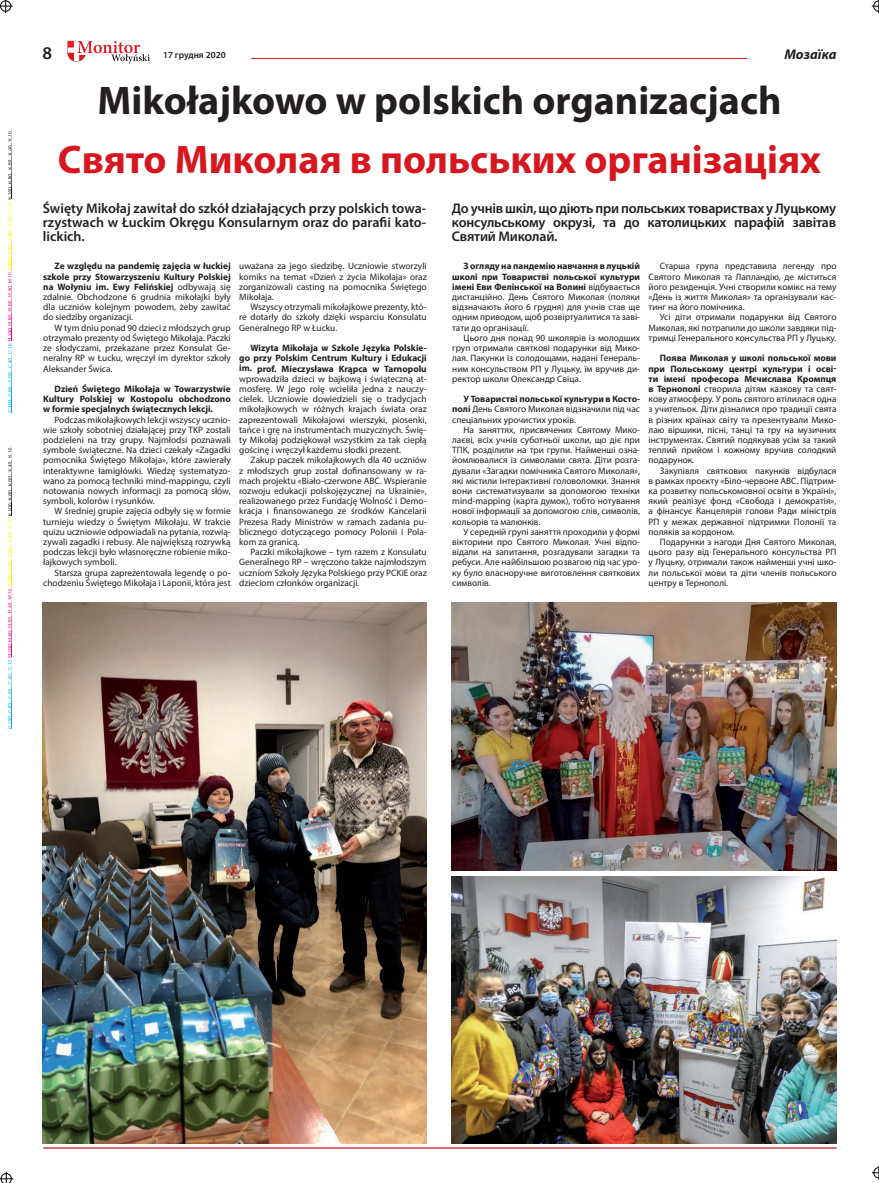
<style>
.page{position:relative;width:879px;height:1183px;background:#fff}
.page>*{position:absolute;margin:0;border:0;box-sizing:border-box;transform-origin:0 0}
.t1{font:700 40px "Myriad Pro";color:#d7171f}
.t2{font:700 40px "Myriad Pro";color:#231f20}
.t3{font:600 18px "Myriad Pro";color:#231f20}
.t4{font:600 14px/14px "Myriad Pro";letter-spacing:-.01em;color:#231f20;text-align:justify}
.t5{font:italic 700 14px "Myriad Pro";color:#231f20}
.t6{font:9.3px/10.2px "Myriad Pro";color:#231f20;text-align:justify}
.t7{font:700 9.3px/10.2px "Myriad Pro";color:#231f20;text-align:justify}
.t8{font:600 9.3px "Myriad Pro";color:#231f20}
.s1{font-weight:700}
</style>
<div class="page">
<svg style="left:0;top:0;width:13px;height:13px"></svg>
<svg style="left:872px;top:0;width:7px;height:13px"></svg>
<svg style="left:0;top:1171px;width:13px;height:11px"></svg>
<svg style="left:872px;top:1165px;width:7px;height:14px"></svg>
<svg style="left:8px;top:448px;width:3px;height:280px"></svg>
<svg style="left:8px;top:131px;width:3px;height:281px"></svg>
<svg style="left:67px;top:41px;width:83px;height:23px"></svg>
<hr style="left:43px;top:1146px;width:793px;height:2px;background:#d7171f">
<hr style="left:251px;top:58px;width:496px;height:1px;background:#d7171f">
<img style="left:43px;top:602px;width:384px;height:540px">
<img style="left:452px;top:602px;width:384px;height:267px">
<img style="left:452px;top:876px;width:384px;height:267px">
<h2 class="t3" style="left:43px;top:41px;width:11px">8</h2>
<p class="t8" style="left:163px;top:49px;width:64px">17 грудня 2020</p>
<h3 class="t5" style="left:784px;top:45px;width:54px">Мозаїка</h3>
<h1 class="t2" style="left:97px;top:74px;width:685px">Mikołajkowo w polskich organizacjach</h1>
<h1 class="t1" style="left:58px;top:133px;width:764px">Свято Миколая в польських організаціях</h1>
<h3 class="t4" style="left:452px;top:201px;width:386px">До учнів шкіл, що діють при польських товариствах у Луцькому консульському окрузі, та до католицьких парафій завітав Святий Миколай.</h3>
<p class="t6" style="left:452px;top:261px;width:189px;text-indent:11px"><span class="s1">З огляду на пандемію навчання в луцькій школі при Товаристві польської культури імені Еви Фелінської на Волині</span> відбувається дистанційно. День Святого Миколая (поляки відзначають його 6 грудня) для учнів став ще одним приводом, щоб розвіртуалитися та заві&shy;тати до організації.</p>
<p class="t6" style="left:452px;top:332px;width:189px;text-indent:11px">Цього дня понад 90 школярів із молодших груп отримали святкові подарунки від Мико&shy;лая. Пакунки із солодощами, надані Генераль&shy;ним консульством РП у Луцьку, їм вручив ди&shy;ректор школи Олександр Свіца.</p>
<p class="t6" style="left:452px;top:393px;width:189px;text-indent:11px"><span class="s1">У Товаристві польської культури в Косто&shy;полі</span> День Святого Миколая відзначили під час спеціальних урочистих уроків.</p>
<p class="t6" style="left:452px;top:424px;width:189px;text-indent:11px">На заняттях, присвячених Святому Мико&shy;лаєві, всіх учнів суботньої школи, що діє при ТПК, розділили на три групи. Найменші озна&shy;йомлювалися із символами свята. Діти розга&shy;дували «Загадки помічника Святого Миколая», які містили інтерактивні головоломки. Знання вони систематизували за допомогою техніки mind-mapping (карта думок), тобто нотування нової інформації за допомогою слів, символів, кольорів та малюнків.</p>
<p class="t6" style="left:452px;top:526px;width:189px;text-indent:11px">У середній групі заняття проходили у формі вікторини про Святого Миколая. Учні відпо&shy;відали на запитання, розгадували загадки та ребуси. Але найбільшою розвагою під час уро&shy;ку було власноручне виготовлення святкових символів.</p>
<h3 class="t4" style="left:43px;top:201px;width:385px">Święty Mikołaj zawitał do szkół działających przy polskich towa&shy;rzystwach w Łuckim Okręgu Konsularnym oraz do parafii kato&shy;lickich.</h3>
<p class="t6" style="left:43px;top:261px;width:189px;text-indent:11px"><span class="s1">Ze względu na pandemię zajęcia w łuckiej szkole przy Stowarzyszeniu Kultury Polskiej na Wołyniu im. Ewy Felińskiej</span> odbywają się zdalnie. Obchodzone 6 grudnia mikołajki były dla uczniów kolejnym powodem, żeby zawitać do siedziby organizacji.</p>
<p class="t6" style="left:43px;top:322px;width:189px;text-indent:11px">W tym dniu ponad 90 dzieci z młodszych grup otrzymało prezenty od Świętego Mikołaja. Paczki ze słodyczami, przekazane przez Konsulat Ge&shy;neralny RP w Łucku, wręczył im dyrektor szkoły Aleksander Świca.</p>
<p class="t7" style="left:43px;top:383px;width:189px;text-indent:11px">Dzień Świętego Mikołaja w Towarzystwie Kultury Polskiej w Kostopolu obchodzono w formie specjalnych świątecznych lekcji.</p>
<p class="t6" style="left:43px;top:414px;width:189px;text-indent:11px">Podczas mikołajkowych lekcji wszyscy ucznio&shy;wie szkoły sobotniej działającej przy TKP zostali podzieleni na trzy grupy. Najmłodsi poznawali symbole świąteczne. Na dzieci czekały «Zagadki pomocnika Świętego Mikołaja», które zawierały interaktywne łamigłówki. Wiedzę systematyzo&shy;wano za pomocą techniki mind-mappingu, czyli notowania nowych informacji za pomocą słów, symboli, kolorów i rysunków.</p>
<p class="t6" style="left:43px;top:506px;width:189px;text-indent:11px">W średniej grupie zajęcia odbyły się w formie turnieju wiedzy o Świętym Mikołaju. W trakcie quizu uczniowie odpowiadali na pytania, rozwią&shy;zywali zagadki i rebusy. Ale największą rozrywką podczas lekcji było własnoręczne robienie miko&shy;łajkowych symboli.</p>
<p class="t6" style="left:43px;top:567px;width:189px;text-align:right">Starsza grupa zaprezentowała legendę o po&shy;chodzeniu Świętego Mikołaja i Laponii, która jest</p>
<p class="t6" style="left:239px;top:261px;width:189px">uważana za jego siedzibę. Uczniowie stworzyli komiks na temat «Dzień z życia Mikołaja» oraz zorganizowali casting na pomocnika Świętego Mikołaja.</p>
<p class="t6" style="left:239px;top:302px;width:189px;text-indent:11px">Wszyscy otrzymali mikołajkowe prezenty, któ&shy;re dotarły do szkoły dzięki wsparciu Konsulatu Generalnego RP w Łucku.</p>
<p class="t7" style="left:239px;top:342px;width:189px;text-indent:11px">Wizyta Mikołaja w Szkole Języka Polskie&shy;go przy Polskim Centrum Kultury i Edukacji im. prof. Mieczysława Krąpca w Tarnopolu</p>
<p class="t6" style="left:239px;top:373px;width:189px">wprowadziła dzieci w bajkową i świąteczną at&shy;mosferę. W jego rolę wcieliła jedna z nauczy&shy;cielek. Uczniowie dowiedzieli się o tradycjach mikołajkowych w różnych krajach świata oraz zaprezentowali Mikołajowi wierszyki, piosenki, tańce i grę na instrumentach muzycznych. Świę&shy;ty Mikołaj podziękował wszystkim za tak ciepłą gościnę i wręczył każdemu słodki prezent.</p>
<p class="t6" style="left:239px;top:455px;width:189px;text-indent:11px">Zakup paczek mikołajkowych dla 40 uczniów z młodszych grup został dofinansowany w ra&shy;mach projektu «Biało-czerwone ABC. Wspieranie rozwoju edukacji polskojęzycznej na Ukrainie», realizowanego przez Fundację Wolność i Demo&shy;kracja i finansowanego ze środków Kancelarii Prezesa Rady Ministrów w ramach zadania pu&shy;blicznego dotyczącego pomocy Polonii i Pola&shy;kom za granicą.</p>
<p class="t6" style="left:239px;top:546px;width:189px;text-indent:11px">Paczki mikołajkowe – tym razem z Konsulatu Generalnego RP – wręczono także najmłodszym uczniom Szkoły Języka Polskiego przy PCKiE oraz dzieciom członków organizacji.</p>
<p class="t6" style="left:648px;top:261px;width:189px;text-indent:11px">Старша група представила легенду про Святого Миколая та Лапландію, де міститься його резиденція. Учні створили комікс на тему «День із життя Миколая» та організували кас&shy;тинг на його помічника.</p>
<p class="t6" style="left:648px;top:312px;width:189px;text-indent:11px">Усі діти отримали подарунки від Святого Миколая, які потрапили до школи завдяки під&shy;тримці Генерального консульства РП у Луцьку.</p>
<p class="t6" style="left:648px;top:353px;width:189px;text-indent:11px"><span class="s1">Поява Миколая у школі польської мови при Польському центрі культури і осві&shy;ти імені професора Мєчислава Кромпця в Тернополі</span> створила дітям казкову та свят&shy;кову атмосферу. У роль святого втілилася одна з учительок. Діти дізналися про традиції свята в різних країнах світу та презентували Мико&shy;лаю віршики, пісні, танці та гру на музичних інструментах. Святий подякував усім за такий теплий прийом і кожному вручив солодкий подарунок.</p>
<p class="t6" style="left:648px;top:465px;width:189px;text-indent:11px">Закупівля святкових пакунків відбулася в рамках проєкту «Біло-червоне ABC. Підтрим&shy;ка розвитку польськомовної освіти в Україні», який реалізує фонд «Свобода і демократія», а фінансує Канцелярія голови Ради міністрів РП у межах державної підтримки Полонії та поляків за кордоном.</p>
<p class="t6" style="left:648px;top:536px;width:189px;text-indent:11px">Подарунки з нагоди Дня Святого Миколая, цього разу від Генерального консульства РП у Луцьку, отримали також найменші учні шко&shy;ли польської мови та діти членів польського центру в Тернополі.</p>
</div>
